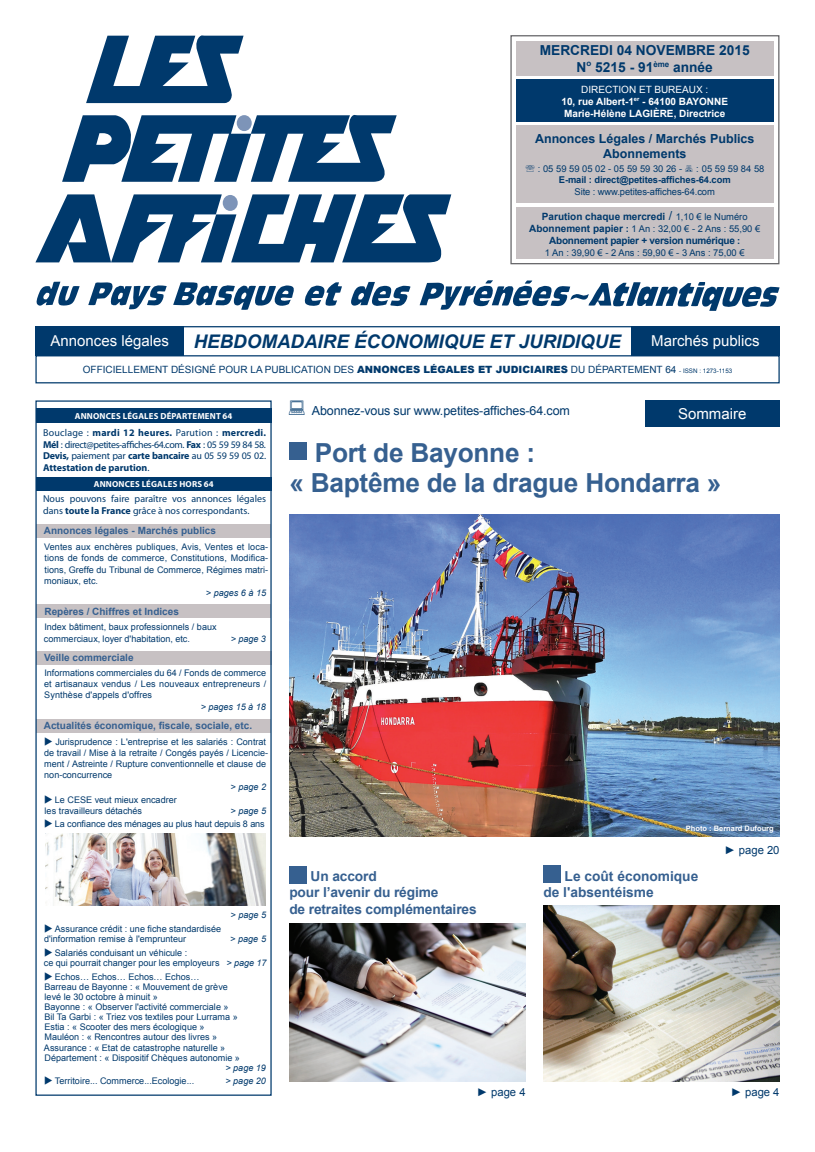
<style>
.page{position:relative;width:815px;height:1152px;background:#fff}
.page>*{position:absolute;margin:0;border:0;box-sizing:border-box;transform-origin:0 0}
.t1{font:700 26.25px/30px "Arial";letter-spacing:-.01em;color:#366090}
.t2{font:italic 700 18.75px "Arial";color:#00396c}
.t3{font:15px "Arial";color:#fff}
.t4{font:700 13.75px/16.5px "Arial";letter-spacing:-.01em;color:#366090}
.t5{font:700 13.75px/16.5px "Arial";color:#00396c;text-align:center}
.t6{font:12.5px "Arial";letter-spacing:-.01em;color:#00396c}
.t7{font:700 12.5px/15px "Arial";color:#00396c;text-align:center}
.t8{font:11.25px "Arial";color:#00396c}
.t9{font:10px/11.5px "Myriad Pro";letter-spacing:-.005em;color:#00396c;text-align:justify}
.t10{font:700 10px "Arial";color:#366090}
.t11{font:10px "Arial";color:#00396c}
.t12{font:700 10px/12px "Arial";color:#fff;text-align:center}
.t13{font:700 10px "Arial";color:#00396c}
.t14{font:700 10px "Arial";letter-spacing:-.025em;color:#00396c}
.t15{font:9.38px "Arial";color:#00396c}
.t16{font:700 9.38px "Arial";letter-spacing:-.01em;color:#00396c}
.t17{font:9px/10.1px "Arial";color:#00396c}
.t18{font:italic 9px "Arial";color:#00396c}
.t19{font:700 8.75px "Myriad Pro";letter-spacing:.02em;color:#fff}
.t20{font:700 7.5px "Arial";color:#fff}
.s1{font-weight:400}
.s2{font-weight:400;font-size:12.5px}
.s3{font-weight:400;font-size:9.38px}
.s4{font-weight:700;font-size:10px}
.s5{font-weight:700}
.s6{font-size:9.38px}
.s7{font-weight:900}
.s8{font-size:6.25px}
.s9{font-style:italic}
</style>
<div class="page">
<div style="left:36px;top:718px;width:235px;height:14px;background:#c7c1c3"></div>
<svg style="left:351px;top:282px;width:60px;height:25px"></svg>
<svg style="left:420px;top:280px;width:360px;height:31px"></svg>
<svg style="left:88px;top:282px;width:79px;height:27px"></svg>
<svg style="left:36px;top:282px;width:44px;height:24px"></svg>
<svg style="left:173px;top:282px;width:169px;height:28px"></svg>
<svg style="left:86px;top:35px;width:158px;height:68px"></svg>
<svg style="left:35px;top:194px;width:416px;height:68px"></svg>
<svg style="left:62px;top:115px;width:335px;height:67px"></svg>
<div style="left:237px;top:115px;width:15px;height:16px;background:#7d94b8;border-radius:50%"></div>
<div style="left:223px;top:195px;width:15px;height:16px;background:#7d94b8;border-radius:50%"></div>
<div style="left:510px;top:35px;width:269px;height:229px;border:1px solid #636366"></div>
<div style="left:516px;top:80px;width:257px;height:42px;background:#00396c"></div>
<div style="left:516px;top:126px;width:257px;height:77px;background:#c7c1c3"></div>
<div style="left:516px;top:41px;width:257px;height:35px;background:#c7c1c3"></div>
<div style="left:516px;top:207px;width:257px;height:52px;background:#c7c1c3"></div>
<hr style="left:170px;top:326px;width:490px;height:1px;background:#00396c">
<div style="left:631px;top:326px;width:149px;height:30px;background:#00396c"></div>
<div style="left:35px;top:326px;width:149px;height:30px;background:#00396c"></div>
<div style="left:35px;top:355px;width:745px;height:28px;border:1px solid #00396c"></div>
<div style="left:645px;top:400px;width:135px;height:27px;background:#00396c"></div>
<div style="left:36px;top:651px;width:235px;height:13px;background:#c7c1c3"></div>
<div style="left:36px;top:605px;width:235px;height:13px;background:#c7c1c3"></div>
<div style="left:37px;top:524px;width:234px;height:13px;background:#c7c1c3"></div>
<div style="left:36px;top:476px;width:236px;height:14px;background:#00396c"></div>
<div style="left:36px;top:408px;width:235px;height:14px;background:#00396c"></div>
<img style="left:45px;top:833px;width:220px;height:72px">
<div style="left:290px;top:442px;width:17px;height:18px;background:#366090"></div>
<div style="left:289px;top:865px;width:18px;height:18px;background:#366090"></div>
<div style="left:543px;top:865px;width:18px;height:18px;background:#366090"></div>
<img style="left:543px;top:905px;width:237px;height:176px">
<img style="left:289px;top:514px;width:491px;height:322px">
<img style="left:289px;top:923px;width:237px;height:158px">
<h3 class="t5" style="left:540px;top:43px;width:212px">MERCREDI 04 NOVEMBRE 2015<br>N<sup>o</sup> 5215 - 91<sup>ème</sup> année</h3>
<p class="t12" style="left:562px;top:83px;width:168px"><span class="s1">DIRECTION ET BUREAUX :<br></span>10, rue Albert-1<sup>er</sup> - 64100 BAYONNE<br>Marie-Hélène LAGIÈRE, Directrice</p>
<h3 class="t7" style="left:535px;top:132px;width:221px">Annonces Légales / Marchés Publics<br>Abonnements</h3>
<p class="t15" style="left:538px;top:163px;width:146px">: 05 59 59 05 02 - 05 59 59 30 26 -</p>
<p class="t15" style="left:696px;top:163px;width:70px">: 05 59 59 84 58</p>
<p class="t16" style="left:559px;top:174px;width:173px">E-mail : direct@petites-affiches-64.com</p>
<p class="t15" style="left:575px;top:185px;width:142px">Site : www.petites-affiches-64.com</p>
<p class="t13" style="left:542px;top:210px;width:207px">Parution chaque mercredi <span class="s2">/</span> <span class="s3">1,10 € le Numéro</span></p>
<p class="t15" style="left:529px;top:222px;width:233px"><span class="s4">Abonnement papier</span> <span class="s5">:</span> 1 An : 32,00 € - 2 Ans : 55,90 €</p>
<p class="t14" style="left:549px;top:233px;width:193px">Abonnement papier + version numérique <span class="s6">:</span></p>
<p class="t15" style="left:545px;top:246px;width:201px">1 An : 39,90 € - 2 Ans : 59,90 € - 3 Ans : 75,00 €</p>
<h3 class="t3" style="left:50px;top:331px;width:120px">Annonces légales</h3>
<h2 class="t2" style="left:194px;top:329px;width:429px">HEBDOMADAIRE ÉCONOMIQUE ET JURIDIQUE</h2>
<h3 class="t3" style="left:651px;top:331px;width:110px">Marchés publics</h3>
<p class="t11" style="left:83px;top:363px;width:651px">OFFICIELLEMENT DÉSIGNÉ POUR LA PUBLICATION DES <span class="s7">ANNONCES LÉGALES ET JUDICIAIRES</span> DU DÉPARTEMENT 64 <span class="s8">- ISSN : 1273-1153</span></p>
<h3 class="t6" style="left:312px;top:402px;width:260px">Abonnez-vous sur www.petites-affiches-64.com</h3>
<h3 class="t3" style="left:678px;top:404px;width:70px">Sommaire</h3>
<p class="t9" style="left:43px;top:427px;width:225px">Bouclage : <span class="s5">mardi 12 heures.</span> Parution : <span class="s5">mercredi.<br>Mél</span> : direct@petites-affiches-64.com. <span class="s5">Fax</span> : 05 59 59 84 58.<br><span class="s5">Devis,</span> paiement par <span class="s5">carte bancaire</span> au 05 59 59 05 02.<br><span class="s5">Attestation de parution</span>.</p>
<p class="t9" style="left:43px;top:493px;width:224px;line-height:12px">Nous pouvons faire paraître vos annonces légales dans <span class="s5">toute la France</span> grâce à nos correspondants.</p>
<p class="t19" style="left:75px;top:410px;width:159px">Annonces légales DÉPARTEMENT 64</p>
<h1 class="t1" style="left:289px;top:438px;width:434px;text-indent:25px">Port de Bayonne :<br>« Baptême de la drague Hondarra »</h1>
<p class="t19" style="left:94px;top:478px;width:121px">Annonces légales HORS 64</p>
<p class="t10" style="left:44px;top:523px;width:174px">Annonces légales - Marchés publics</p>
<p class="t17" style="left:44px;top:541px;width:226px;line-height:11.2px;text-align:justify">Ventes aux enchères publiques, Avis, Ventes et loca&shy;tions de fonds de commerce, Constitutions, Modifica&shy;tions, Greffe du Tribunal de Commerce, Régimes matri&shy;moniaux, etc.</p>
<p class="t18" style="left:206px;top:587px;width:62px">&gt; pages 6 à 15</p>
<p class="t10" style="left:44px;top:605px;width:136px">Repères / Chiffres et Indices</p>
<p class="t17" style="left:44px;top:621px;width:174px;line-height:11.9px">Index bâtiment, baux professionnels / baux commerciaux, loyer d'habitation, etc.</p>
<p class="t18" style="left:231px;top:632px;width:37px">&gt; page 3</p>
<p class="t10" style="left:44px;top:650px;width:91px">Veille commerciale</p>
<p class="t17" style="left:44px;top:667px;width:224px;line-height:11.2px;text-align:justify">Informations commerciales du 64 / Fonds de commerce et artisanaux vendus / Les nouveaux entrepreneurs / Synthèse d'appels d'offres</p>
<p class="t18" style="left:201px;top:701px;width:67px">&gt; pages 15 à 18</p>
<p class="t10" style="left:44px;top:719px;width:210px">Actualités économique, fiscale, sociale, etc.</p>
<p class="t17" style="left:44px;top:736px;width:226px;line-height:11.2px">◆ Jurisprudence : L'entreprise et les salariés : Contrat de travail / Mise à la retraite / Congés payés / Licencie&shy;ment / Astreinte / Rupture conventionnelle et clause de non-concurrence</p>
<p class="t18" style="left:231px;top:780px;width:37px">&gt; page 2</p>
<p class="t17" style="left:44px;top:795px;width:134px">◆ Le CESE veut mieux encadrer les travailleurs détachés</p>
<p class="t18" style="left:230px;top:804px;width:37px">&gt; page 5</p>
<p class="t17" style="left:44px;top:819px;width:222px">◆ La confiance des ménages au plus haut depuis 8 ans</p>
<p class="t18" style="left:231px;top:909px;width:37px">&gt; page 5</p>
<p class="t17" style="left:44px;top:924px;width:179px">◆ Assurance crédit : une fiche standardisée d'information remise à l'emprunteur</p>
<p class="t18" style="left:230px;top:933px;width:37px">&gt; page 5</p>
<p class="t17" style="left:44px;top:947px;width:224px">◆ Salariés conduisant un véhicule :<br>ce qui pourrait changer pour les employeurs <span class="s9">&gt; page 17</span></p>
<p class="t17" style="left:44px;top:971px;width:197px">◆ Echos… Echos… Echos… Echos…<br>Barreau de Bayonne : « Mouvement de grève levé le 30 octobre à minuit »<br>Bayonne : « Observer l'activité commerciale » Bil Ta Garbi : « Triez vos textiles pour Lurrama » Estia : « Scooter des mers écologique » Mauléon : « Rencontres autour des livres » Assurance : « Etat de catastrophe naturelle » Département : « Dispositif Chèques autonomie »</p>
<p class="t18" style="left:225px;top:1061px;width:42px">&gt; page 19</p>
<p class="t17" style="left:44px;top:1076px;width:152px">◆ Territoire... Commerce...Ecologie...</p>
<p class="t18" style="left:226px;top:1075px;width:42px">&gt; page 20</p>
<p class="t20" style="left:686px;top:823px;width:89px">Photo : Bernard Dufourg</p>
<h3 class="t4" style="left:289px;top:868px;width:189px;text-indent:21px">Un accord<br>pour l’avenir du régime<br>de retraites complémentaires</h3>
<h3 class="t4" style="left:543px;top:868px;width:156px;text-indent:21px">Le coût économique de l'absentéisme</h3>
<p class="t8" style="left:725px;top:842px;width:56px">► page 20</p>
<p class="t8" style="left:477px;top:1084px;width:50px">► page 4</p>
<p class="t8" style="left:731px;top:1084px;width:50px">► page 4</p>
</div>
